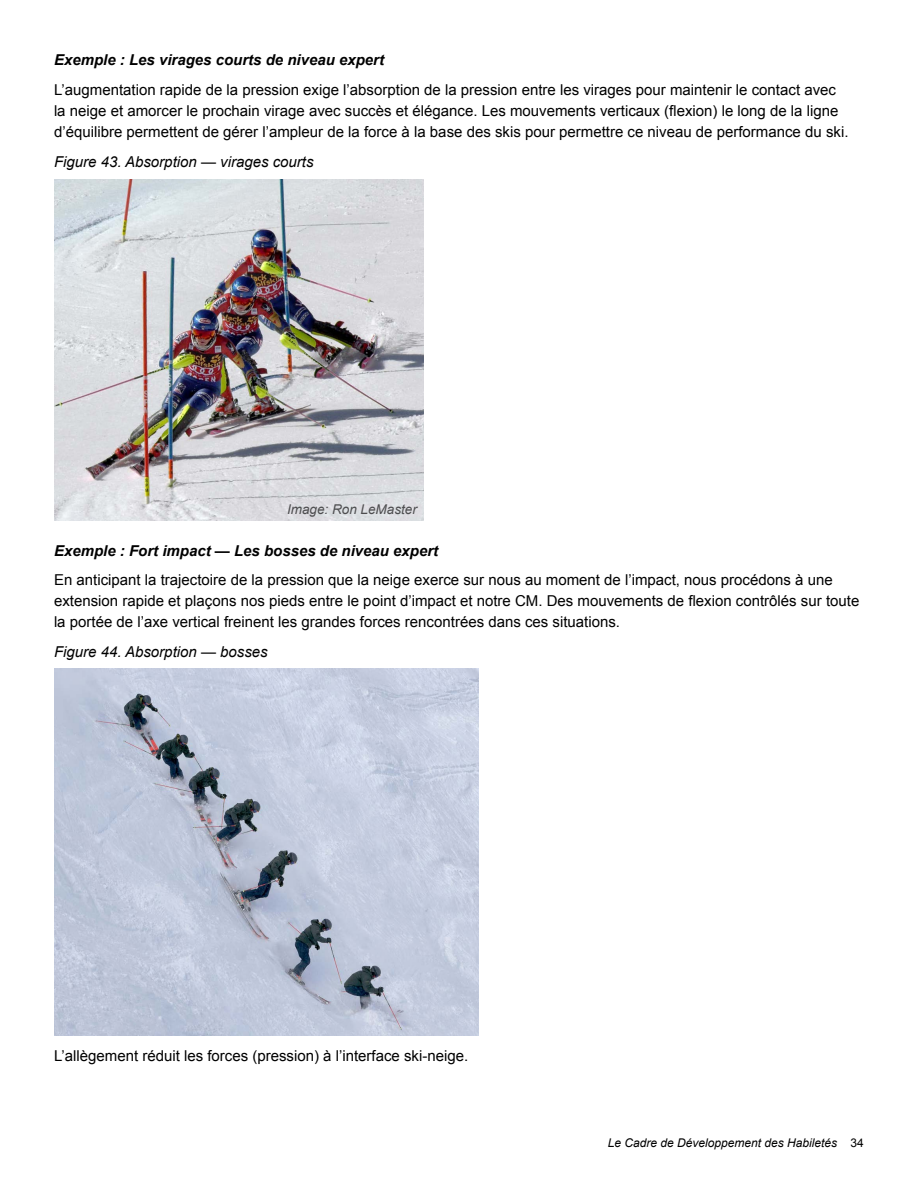
<style>
.page{position:relative;width:918px;height:1188px;background:#fff}
.page>*{position:absolute;margin:0;border:0;box-sizing:border-box;transform-origin:0 0}
.t1{font:15px/21px "Arial";color:#000}
.t2{font:italic 700 15px "Arial";color:#000}
.t3{font:italic 15px "Arial";color:#000}
.t4{font:italic 13.5px "Arial";color:#4d4d4f}
.t5{font:italic 12px "Arial";color:#000101}
.s1{font-style:normal}
</style>
<div class="page">
<img style="left:54px;top:180px;width:369px;height:341px">
<img style="left:54px;top:668px;width:424px;height:367px">
<p class="t2" style="left:54px;top:50px;width:332px">Exemple : Les virages courts de niveau expert</p>
<p class="t1" style="left:54px;top:79px;width:796px">L’augmentation rapide de la pression exige l’absorption de la pression entre les virages pour maintenir le contact avec la neige et amorcer le prochain virage avec succès et élégance. Les mouvements verticaux (flexion) le long de la ligne d’équilibre permettent de gérer l’ampleur de la force à la base des skis pour permettre ce niveau de performance du ski.</p>
<p class="t3" style="left:54px;top:152px;width:261px">Figure 43. Absorption — virages courts</p>
<p class="t4" style="left:287px;top:500px;width:131px">Image: Ron LeMaster</p>
<p class="t2" style="left:54px;top:541px;width:386px">Exemple : Fort impact — Les bosses de niveau expert</p>
<p class="t1" style="left:54px;top:570px;width:807px">En anticipant la trajectoire de la pression que la neige exerce sur nous au moment de l’impact, nous procédons à une extension rapide et plaçons nos pieds entre le point d’impact et notre CM. Des mouvements de flexion contrôlés sur toute la portée de l’axe vertical freinent les grandes forces rencontrées dans ces situations.</p>
<p class="t3" style="left:54px;top:642px;width:215px">Figure 44. Absorption — bosses</p>
<p class="t1" style="left:54px;top:1045px;width:416px">L’allègement réduit les forces (pression) à l’interface ski-neige.</p>
<p class="t5" style="left:608px;top:1135px;width:258px">Le Cadre de Développement des Habiletés <span class="s1">34</span></p>
</div>
